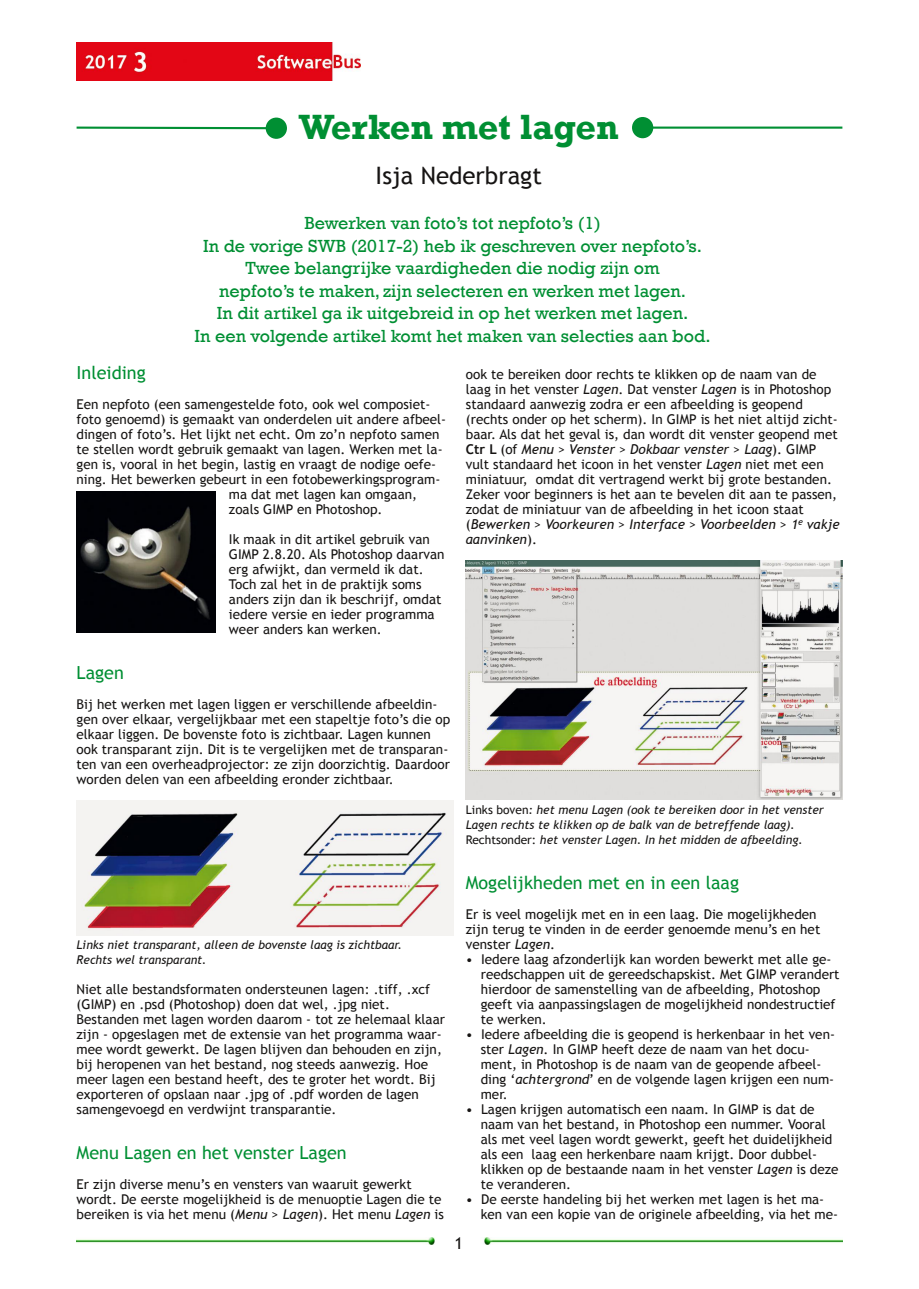
<style>
.page{position:relative;width:919px;height:1289px;background:#fff}
.page>*{position:absolute;margin:0;border:0;box-sizing:border-box;transform-origin:0 0}
.t1{font:700 36px "Rockwell";color:#008f33}
.t2{font:24px "Trebuchet MS";color:#161413}
.t3{font:18px/22.5px "Rockwell";color:#008f33;text-align:center}
.t4{font:18px "Trebuchet MS";color:#008f33}
.t5{font:16.5px "Trebuchet MS";color:#161413}
.t6{font:13.5px/15px "Trebuchet MS";color:#161413}
.t7{font:italic 12px/15px "Trebuchet MS";color:#161413}
.s1{font-style:italic}
.s2{font-weight:700}
.s3{font-style:normal}
</style>
<div class="page">
<img style="left:77px;top:43px;width:283px;height:38px">
<img style="left:77px;top:1237px;width:358px;height:7px">
<img style="left:484px;top:1237px;width:358px;height:7px">
<hr style="left:642px;top:126px;width:200px;height:3px;background:#008f33">
<div style="left:632px;top:117px;width:21px;height:21px;background:#008f33;border-radius:50%"></div>
<svg style="left:76px;top:126px;width:190px;height:4px"></svg>
<div style="left:266px;top:117px;width:21px;height:22px;background:#008f33;border-radius:50%"></div>
<img style="left:77px;top:492px;width:138px;height:140px">
<img style="left:77px;top:800px;width:376px;height:135px">
<img style="left:466px;top:560px;width:376px;height:239px">
<h1 class="t1" style="left:299px;top:105px;width:321px">Werken met lagen</h1>
<h2 class="t2" style="left:375px;top:161px;width:168px">Isja Nederbragt</h2>
<p class="t3" style="left:194px;top:211px;width:517px">Bewerken van foto’s tot nepfoto’s (1)<br>In de vorige SWB (2017-2) heb ik geschreven over nepfoto’s.<br>Twee belangrijke vaardigheden die nodig zijn om<br>nepfoto’s te maken, zijn selecteren en werken met lagen.<br>In dit artikel ga ik uitgebreid in op het werken met lagen.<br>In een volgende artikel komt het maken van selecties aan bod.</p>
<h3 class="t4" style="left:77px;top:362px;width:71px">Inleiding</h3>
<p class="t6" style="left:77px;top:396px;width:355px">Een nepfoto (een samengestelde foto, ook wel composiet‐</p>
<p class="t6" style="left:77px;top:411px;width:371px">foto genoemd) is gemaakt van onderdelen uit andere afbeel‐</p>
<p class="t6" style="left:77px;top:426px;width:364px">dingen of foto’s. Het lijkt net echt. Om zo’n nepfoto samen</p>
<p class="t6" style="left:77px;top:441px;width:367px">te stellen wordt gebruik gemaakt van lagen. Werken met la‐</p>
<p class="t6" style="left:77px;top:456px;width:361px">gen is, vooral in het begin, lastig en vraagt de nodige oefe‐</p>
<p class="t6" style="left:77px;top:471px;width:365px">ning. Het bewerken gebeurt in een fotobewerkingsprogram‐</p>
<p class="t6" style="left:229px;top:486px;width:190px">ma dat met lagen kan omgaan,</p>
<p class="t6" style="left:229px;top:501px;width:155px">zoals GIMP en Photoshop.</p>
<p class="t6" style="left:229px;top:531px;width:217px">Ik maak in dit artikel gebruik van<br>GIMP 2.8.20. Als Photoshop daarvan erg afwijkt, dan vermeld ik dat.<br>Toch zal het in de praktijk soms anders zijn dan ik beschrijf, omdat iedere versie en ieder programma weer anders kan werken.</p>
<h3 class="t4" style="left:77px;top:662px;width:49px">Lagen</h3>
<p class="t6" style="left:77px;top:696px;width:375px">Bij het werken met lagen liggen er verschillende afbeeldin‐ gen over elkaar, vergelijkbaar met een stapeltje foto’s die op elkaar liggen. De bovenste foto is zichtbaar. Lagen kunnen ook transparant zijn. Dit is te vergelijken met de transparan‐ ten van een overheadprojector: ze zijn doorzichtig. Daardoor worden delen van een afbeelding eronder zichtbaar.</p>
<p class="t7" style="left:77px;top:937px;width:327px">Links niet transparant, alleen de bovenste laag is zichtbaar.<br>Rechts wel transparant.</p>
<p class="t6" style="left:77px;top:981px;width:370px">Niet alle bestandsformaten ondersteunen lagen: .tiff, .xcf (GIMP) en .psd (Photoshop) doen dat wel, .jpg niet.<br>Bestanden met lagen worden daarom ‐ tot ze helemaal klaar zijn ‐ opgeslagen met de extensie van het programma waar‐ mee wordt gewerkt. De lagen blijven dan behouden en zijn, bij heropenen van het bestand, nog steeds aanwezig. Hoe meer lagen een bestand heeft, des te groter het wordt. Bij exporteren of opslaan naar .jpg of .pdf worden de lagen samengevoegd en verdwijnt transparantie.</p>
<h3 class="t4" style="left:77px;top:1142px;width:272px">Menu Lagen en het venster Lagen</h3>
<p class="t6" style="left:77px;top:1176px;width:369px">Er zijn diverse menu’s en vensters van waaruit gewerkt wordt. De eerste mogelijkheid is de menuoptie Lagen die te bereiken is via het menu (<span class="s1">Menu</span> &gt; <span class="s1">Lagen</span>). Het menu <span class="s1">Lagen</span> is</p>
<p class="t6" style="left:466px;top:366px;width:375px">ook te bereiken door rechts te klikken op de naam van de laag in het venster <span class="s1">Lagen</span>. Dat venster <span class="s1">Lagen</span> is in Photoshop standaard aanwezig zodra er een afbeelding is geopend (rechts onder op het scherm). In GIMP is het niet altijd zicht‐ baar. Als dat het geval is, dan wordt dit venster geopend met <span class="s2">Ctr L</span> (of <span class="s1">Menu</span> &gt; <span class="s1">Venster</span> &gt; <span class="s1">Dokbaar venster</span> &gt; <span class="s1">Laag</span>). GIMP vult standaard het icoon in het venster <span class="s1">Lagen</span> niet met een miniatuur, omdat dit vertragend werkt bij grote bestanden.<br>Zeker voor beginners is het aan te bevelen dit aan te passen, zodat de miniatuur van de afbeelding in het icoon staat (<span class="s1">Bewerken</span> &gt; <span class="s1">Voorkeuren</span> &gt; <span class="s1">Interface</span> &gt; <span class="s1">Voorbeelden</span> &gt; <span class="s1">1</span><sup>e</sup> <span class="s1">vakje aanvinken</span>).</p>
<p class="t7" style="left:466px;top:802px;width:359px"><span class="s3">Links boven</span>: het menu Lagen (ook te bereiken door in het venster<br>Lagen rechts te klikken op de balk van de betreffende laag).<br><span class="s3">Rechtsonder:</span> het venster Lagen. In het midden de afbeelding.</p>
<h3 class="t4" style="left:466px;top:872px;width:275px">Mogelijkheden met en in een laag</h3>
<p class="t6" style="left:466px;top:906px;width:356px">Er is veel mogelijk met en in een laag. Die mogelijkheden zijn terug te vinden in de eerder genoemde menu’s en het venster <span class="s1">Lagen</span>.</p>
<p class="t6" style="left:480px;top:951px;width:360px;text-indent:-15px">• Iedere laag afzonderlijk kan worden bewerkt met alle ge‐ reedschappen uit de gereedschapskist. Met GIMP verandert hierdoor de samenstelling van de afbeelding, Photoshop geeft via aanpassingslagen de mogelijkheid nondestructief te werken.</p>
<p class="t6" style="left:480px;top:1026px;width:356px;text-indent:-15px">• Iedere afbeelding die is geopend is herkenbaar in het ven‐ ster <span class="s1">Lagen</span>. In GIMP heeft deze de naam van het docu‐ ment, in Photoshop is de naam van de geopende afbeel‐ ding ‘<span class="s1">achtergrond</span>’ en de volgende lagen krijgen een num‐ mer.</p>
<p class="t6" style="left:480px;top:1101px;width:359px;text-indent:-15px">• Lagen krijgen automatisch een naam. In GIMP is dat de naam van het bestand, in Photoshop een nummer. Vooral als met veel lagen wordt gewerkt, geeft het duidelijkheid als een laag een herkenbare naam krijgt. Door dubbel‐ klikken op de bestaande naam in het venster <span class="s1">Lagen</span> is deze te veranderen.</p>
<p class="t6" style="left:480px;top:1191px;width:359px;text-indent:-15px">• De eerste handeling bij het werken met lagen is het ma‐ ken van een kopie van de originele afbeelding, via het me‐</p>
<p class="t5" style="left:454px;top:1233px;width:10px">1</p>
</div>
